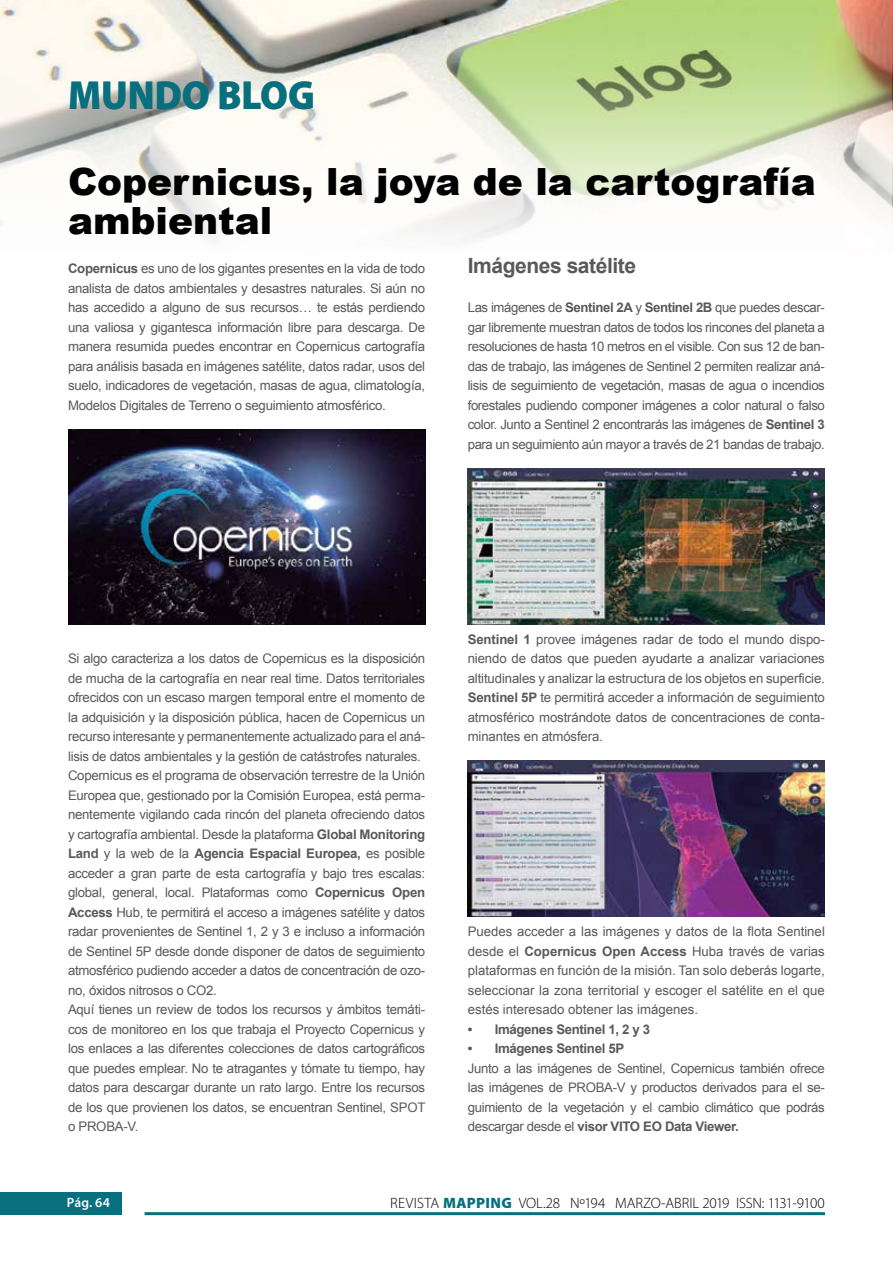
<style>
.page{position:relative;width:893px;height:1263px;background:#fff}
.page>*{position:absolute;margin:0;border:0;box-sizing:border-box;transform-origin:0 0}
.t1{font:900 40.65px "Myriad Pro";color:#086f7f;scale:.94 1}
.t2{font:900 37.5px/39px "Arial";color:#000}
.t3{font:700 21px "Arial";letter-spacing:-.02em;color:#58595b}
.t4{font:300 15px "Myriad Pro";letter-spacing:-.015em;color:#000}
.t5{font:600 13.5px "Myriad Pro";color:#fff}
.t6{font:13.2px/19.5px "Arial";letter-spacing:-.02em;color:#58595b;text-align:justify}
.t7{font:700 13.2px "Arial";letter-spacing:-.025em;color:#58595b}
.s1{font-weight:700}
.s2{font-weight:900;color:#086f7f}
</style>
<div class="page">
<div style="left:0;top:1193px;width:121px;height:22px;background:#086f7f"></div>
<hr style="left:145px;top:1212px;width:680px;height:3px;background:#086f7f">
<svg style="left:0;top:0;width:893px;height:239px"></svg>
<img style="left:68px;top:429px;width:357px;height:195px">
<img style="left:468px;top:468px;width:357px;height:156px">
<img style="left:468px;top:761px;width:357px;height:155px">
<h1 class="t1" style="left:68px;top:72px;width:264px">MUNDO BLOG</h1>
<h2 class="t2" style="left:68px;top:161px;width:749px">Copernicus, la joya de la cartografía ambiental</h2>
<p class="t6" style="left:68px;top:259px;width:359px"><span class="s1">Copernicus</span> es uno de los gigantes presentes en la vida de todo analista de datos ambientales y desastres naturales. Si aún no has accedido a alguno de sus recursos… te estás perdiendo una valiosa y gigantesca información libre para descarga. De manera resumida puedes encontrar en Copernicus cartografía para análisis basada en imágenes satélite, datos radar, usos del suelo, indicadores de vegetación, masas de agua, climatología, Modelos Digitales de Terreno o seguimiento atmosférico.</p>
<h3 class="t3" style="left:468px;top:252px;width:170px">Imágenes satélite</h3>
<p class="t6" style="left:468px;top:298px;width:359px">Las imágenes de <span class="s1">Sentinel 2A</span> y <span class="s1">Sentinel 2B</span> que puedes descar&shy;gar libremente muestran datos de todos los rincones del planeta a resoluciones de hasta 10 metros en el visible. Con sus 12 de ban&shy;das de trabajo, las imágenes de Sentinel 2 permiten realizar aná&shy;lisis de seguimiento de vegetación, masas de agua o incendios forestales pudiendo componer imágenes a color natural o falso color. Junto a Sentinel 2 encontrarás las imágenes de <span class="s1">Sentinel 3 </span>para un seguimiento aún mayor a través de 21 bandas de trabajo.</p>
<p class="t6" style="left:68px;top:649px;width:359px;text-align:left">Si algo caracteriza a los datos de Copernicus es la disposición de mucha de la cartografía en near real time. Datos territoriales ofrecidos con un escaso margen temporal entre el momento de la adquisición y la disposición pública, hacen de Copernicus un recurso interesante y permanentemente actualizado para el aná&shy;lisis de datos ambientales y la gestión de catástrofes naturales.<br>Copernicus es el programa de observación terrestre de la Unión Europea que, gestionado por la Comisión Europea, está perma&shy;nentemente vigilando cada rincón del planeta ofreciendo datos y cartografía ambiental. Desde la plataforma <span class="s1">Global Monitoring Land</span> y la web de la <span class="s1">Agencia Espacial Europea,</span> es posible acceder a gran parte de esta cartografía y bajo tres escalas: global, general, local. Plataformas como <span class="s1">Copernicus Open Access</span> Hub, te permitirá el acceso a imágenes satélite y datos radar provenientes de Sentinel 1, 2 y 3 e incluso a información de Sentinel 5P desde donde disponer de datos de seguimiento atmosférico pudiendo acceder a datos de concentración de ozo&shy;no, óxidos nitrosos o CO2.<br>Aquí tienes un review de todos los recursos y ámbitos temáti&shy;cos de monitoreo en los que trabaja el Proyecto Copernicus y los enlaces a las diferentes colecciones de datos cartográficos que puedes emplear. No te atragantes y tómate tu tiempo, hay datos para descargar durante un rato largo. Entre los recursos de los que provienen los datos, se encuentran Sentinel, SPOT o PROBA-V.</p>
<p class="t6" style="left:468px;top:629px;width:359px"><span class="s1">Sentinel 1</span> provee imágenes radar de todo el mundo dispo&shy;niendo de datos que pueden ayudarte a analizar variaciones altitudinales y analizar la estructura de los objetos en superficie.<br><span class="s1">Sentinel 5P</span> te permitirá acceder a información de seguimiento atmosférico mostrándote datos de concentraciones de conta&shy;minantes en atmósfera.</p>
<p class="t6" style="left:468px;top:922px;width:359px">Puedes acceder a las imágenes y datos de la flota Sentinel desde el <span class="s1">Copernicus Open Access</span> Huba través de varias plataformas en función de la misión. Tan solo deberás logarte, seleccionar la zona territorial y escoger el satélite en el que estés interesado obtener las imágenes.</p>
<p class="t7" style="left:468px;top:1020px;width:184px">• Imágenes Sentinel 1, 2 y 3</p>
<p class="t7" style="left:468px;top:1040px;width:158px">• Imágenes Sentinel 5P</p>
<p class="t6" style="left:468px;top:1058px;width:359px">Junto a las imágenes de Sentinel, Copernicus también ofrece las imágenes de PROBA-V y productos derivados para el se&shy;guimiento de la vegetación y el cambio climático que podrás descargar desde el <span class="s1">visor VITO EO Data Viewer.</span></p>
<p class="t5" style="left:67px;top:1195px;width:45px">Pág. 64</p>
<p class="t4" style="left:390px;top:1195px;width:436px">REVISTA <span class="s2">MAPPING</span> VOL.28 Nº194 MARZO-ABRIL 2019 ISSN: 1131-9100</p>
</div>
